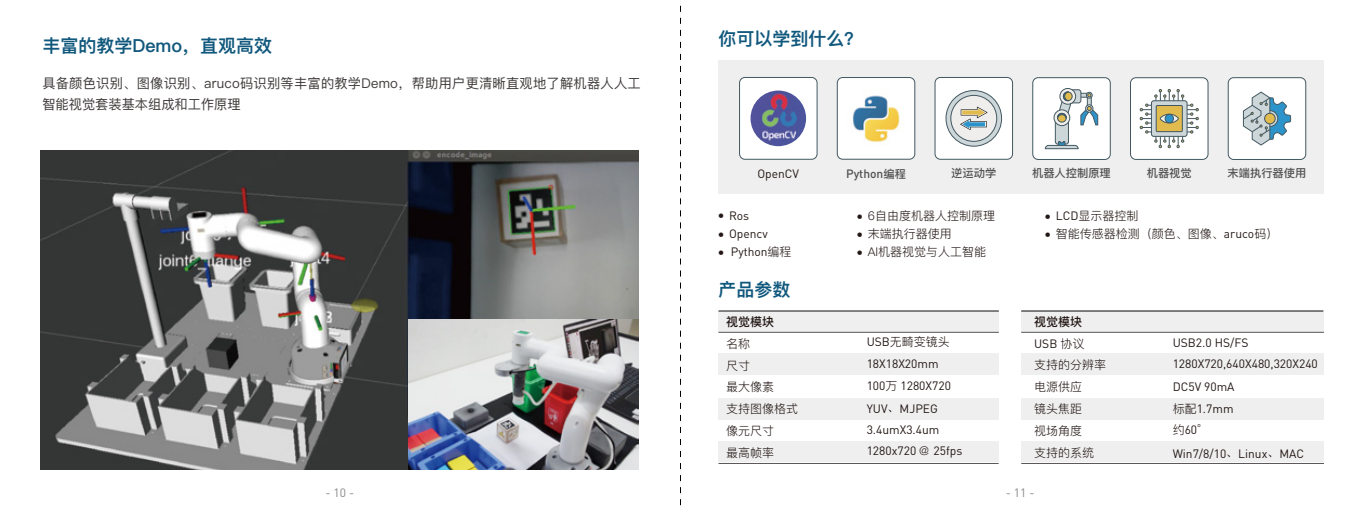
<style>
.page{position:relative;width:1361px;height:511px;background:#fff}
.page>*{position:absolute;margin:0;border:0;box-sizing:border-box;transform-origin:0 0}
.t1{font:600 18px "Ping Fang SC";color:#11587d}
.t2{font:13.5px/21px "Ping Fang SC";letter-spacing:.02em;color:#3e3a39}
.t3{font:12px/20.2px "DIN Pro";color:#221714}
.t4{font:300 12px/21.8px "Ping Fang SC";color:#221714}
.t5{font:12px "DIN Pro";color:#898989}
.t6{font:500 12px "Ping Fang SC";color:#221714}
.t7{font:500 12px "DIN Pro";color:#515151}
.t8{font:500 11.25px "Ping Fang SC";color:#515151}
.s1{font-family:"Ping Fang SC";font-size:11.25px}
.s2{font-family:"Adobe Song Std";font-weight:300;font-size:6px;color:#231815}
.s3{font-family:"Ping Fang SC";font-weight:300}
.s4{font-family:"Adobe Song Std";font-size:6px;color:#231815}
.s5{font-family:"DIN Pro";font-weight:400}
.s6{font-family:"Adobe Song Std";font-weight:300}
</style>
<div class="page">
<svg style="left:680px;top:5px;width:1px;height:501px"></svg>
<div style="left:718px;top:397px;width:281px;height:22px;background:#efefef"></div>
<div style="left:718px;top:353px;width:281px;height:21px;background:#efefef"></div>
<div style="left:718px;top:311px;width:281px;height:21px;background:#efefef"></div>
<div style="left:718px;top:441px;width:281px;height:20px;background:#efefef"></div>
<hr style="left:718px;top:462px;width:280px;height:1px;background:#595757">
<hr style="left:718px;top:331px;width:281px;height:1px;background:#595757">
<hr style="left:718px;top:310px;width:281px;height:1px;background:#595757">
<div style="left:1021px;top:353px;width:303px;height:21px;background:#efefef"></div>
<div style="left:1021px;top:311px;width:303px;height:21px;background:#efefef"></div>
<div style="left:1021px;top:397px;width:303px;height:22px;background:#efefef"></div>
<div style="left:1021px;top:441px;width:303px;height:20px;background:#efefef"></div>
<hr style="left:1021px;top:462px;width:303px;height:1px;background:#595757">
<hr style="left:1021px;top:331px;width:303px;height:1px;background:#595757">
<hr style="left:1021px;top:310px;width:302px;height:1px;background:#595757">
<img style="left:41px;top:150px;width:597px;height:319px">
<img style="left:409px;top:319px;width:229px;height:150px">
<div style="left:718px;top:60px;width:606px;height:134px;background:#efefef"></div>
<div style="left:1228px;top:78px;width:77px;height:81px;background:#fff;border-radius:5px"></div>
<div style="left:1228px;top:77px;width:78px;height:83px;border:1px solid #435861;border-radius:5px"></div>
<svg style="left:1242px;top:91px;width:49px;height:54px"></svg>
<div style="left:935px;top:77px;width:77px;height:82px;background:#fff;border-radius:5px"></div>
<div style="left:934px;top:77px;width:79px;height:82px;border:1px solid #435861;border-radius:5px"></div>
<svg style="left:946px;top:90px;width:55px;height:56px"></svg>
<div style="left:945px;top:90px;width:57px;height:56px;border:1px solid #435861;border-radius:50%"></div>
<div style="left:951px;top:95px;width:45px;height:46px;background:#efeeed;border-radius:50%"></div>
<div style="left:950px;top:95px;width:47px;height:46px;border:1px solid #435861;border-radius:50%"></div>
<svg style="left:960px;top:107px;width:27px;height:23px"></svg>
<div style="left:1032px;top:78px;width:78px;height:81px;background:#fff;border-radius:5px"></div>
<div style="left:1032px;top:77px;width:78px;height:83px;border:1px solid #435861;border-radius:5px"></div>
<div style="left:1059px;top:88px;width:17px;height:16px;border:1px solid #435861;border-radius:50%"></div>
<svg style="left:1044px;top:89px;width:54px;height:60px"></svg>
<div style="left:1130px;top:78px;width:78px;height:81px;background:#fff;border-radius:5px"></div>
<div style="left:1130px;top:77px;width:78px;height:82px;border:1px solid #435861;border-radius:5px"></div>
<svg style="left:1140px;top:89px;width:58px;height:59px"></svg>
<div style="left:1165px;top:114px;width:8px;height:9px;background:#2c94ca;border-radius:50%"></div>
<div style="left:1165px;top:114px;width:8px;height:9px;border:1px solid #435861;border-radius:50%"></div>
<div style="left:739px;top:77px;width:78px;height:82px;background:#fff;border-radius:5px"></div>
<div style="left:739px;top:77px;width:78px;height:82px;border:1px solid #435861;border-radius:5px"></div>
<img style="left:750px;top:90px;width:56px;height:56px;border-radius:28px">
<div style="left:837px;top:77px;width:78px;height:82px;background:#fff;border-radius:5px"></div>
<div style="left:837px;top:77px;width:78px;height:82px;border:1px solid #435861;border-radius:5px"></div>
<img style="left:852px;top:95px;width:48px;height:47px">
<h1 class="t1" style="left:42px;top:35px;width:231px">丰富的教学Demo，直观高效</h1>
<h1 class="t1" style="left:718px;top:28px;width:145px">你可以学到什么？</h1>
<p class="t2" style="left:42px;top:72px;width:600px">具备颜色识别、图像识别、aruco码识别等丰富的教学Demo，帮助用户更清晰直观地了解机器人人工智能视觉套装基本组成和工作原理</p>
<p class="t3" style="left:757px;top:162px;width:43px">OpenCV</p>
<p class="t7" style="left:846px;top:165px;width:61px">Python<span class="s1">编程</span></p>
<p class="t8" style="left:951px;top:166px;width:46px">逆运动学</p>
<p class="t8" style="left:1032px;top:166px;width:80px">机器人控制原理</p>
<p class="t8" style="left:1146px;top:166px;width:46px">机器视觉</p>
<p class="t8" style="left:1227px;top:166px;width:80px">末端执行器使用</p>
<p class="t3" style="left:718px;top:205px;width:33px"><span class="s2">●</span> Ros</p>
<p class="t3" style="left:718px;top:223px;width:51px"><span class="s2">●</span> Opencv</p>
<p class="t3" style="left:718px;top:241px;width:75px"><span class="s2">●</span> Python<span class="s3">编程</span></p>
<p class="t4" style="left:857px;top:204px;width:140px"><span class="s4">●</span> 6自由度机器人控制原理</p>
<p class="t4" style="left:857px;top:222px;width:96px"><span class="s4">●</span> 末端执行器使用</p>
<p class="t4" style="left:857px;top:240px;width:131px"><span class="s4">●</span> AI机器视觉与人工智能</p>
<p class="t4" style="left:1045px;top:204px;width:95px"><span class="s4">●</span> <span class="s5">LCD</span>显示器控制</p>
<p class="t4" style="left:1045px;top:222px;width:235px"><span class="s4">●</span> 智能传感器检测（颜色、图像、<span class="s5">aruco</span>码）</p>
<h1 class="t1" style="left:718px;top:278px;width:74px">产品参数</h1>
<p class="t6" style="left:726px;top:314px;width:49px">视觉模块</p>
<p class="t6" style="left:1034px;top:314px;width:49px">视觉模块</p>
<p class="t4" style="left:726px;top:332px;width:73px">名称<br>尺寸<br>最大像素<br>支持图像格式像元尺寸<br>最高帧率</p>
<p class="t4" style="left:866px;top:330px;width:85px"><span class="s5">USB</span>无畸变镜头</p>
<p class="t3" style="left:866px;top:353px;width:73px">18X18X20mm</p>
<p class="t3" style="left:866px;top:398px;width:73px">YUV<span class="s6">、</span>MJPEG</p>
<p class="t3" style="left:866px;top:374px;width:86px">100<span class="s3">万</span> 1280X720</p>
<p class="t3" style="left:866px;top:419px;width:97px">3.4umX3.4um<br>1280x720 <span class="s3">@</span> 25fps</p>
<p class="t3" style="left:1034px;top:332px;width:52px">USB <span class="s3">协议</span></p>
<p class="t4" style="left:1034px;top:354px;width:73px">支持的分辨率电源供应<br>镜头焦距<br>视场角度<br>支持的系统</p>
<p class="t3" style="left:1172px;top:330px;width:147px;line-height:21.8px">USB2.0 HS/FS<br>1280X720,640X480,320X240</p>
<p class="t3" style="left:1172px;top:397px;width:62px"><span class="s3">标配</span>1.7mm</p>
<p class="t3" style="left:1172px;top:442px;width:133px">Win7/8/10<span class="s6">、</span>Linux<span class="s6">、</span>MAC</p>
<p class="t3" style="left:1172px;top:376px;width:63px">DC5V 90mA</p>
<p class="t4" style="left:1172px;top:419px;width:30px">约<span class="s5">60</span>°</p>
<p class="t5" style="left:325px;top:484px;width:30px">- 10 -</p>
<p class="t5" style="left:1006px;top:484px;width:30px">- 11 -</p>
</div>
